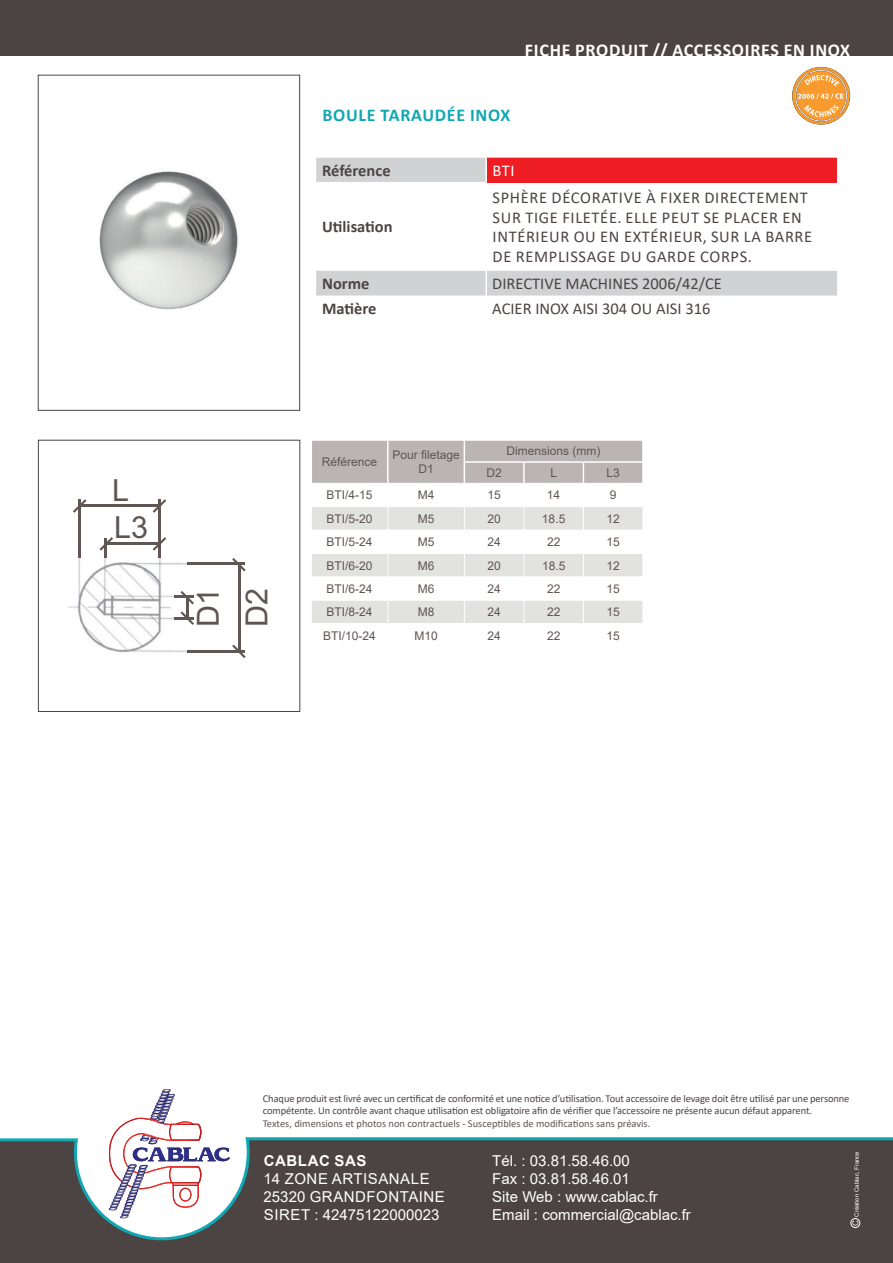
<style>
.page{position:relative;width:893px;height:1263px;background:#fff}
.page>*{position:absolute;margin:0;border:0;box-sizing:border-box;transform-origin:0 0}
.t1{font:30.45px "Arial";color:#5e5553}
.t2{font:700 18px "Calibri";letter-spacing:.04em;color:#fff}
.t3{font:700 18px "Calibri";letter-spacing:.04em;color:#11a8b4}
.t4{font:16.5px/19.8px "Calibri";letter-spacing:.04em;color:#4c4442}
.t5{font:16.5px "Calibri";color:#4c4442}
.t6{font:700 16.5px "Calibri";color:#4c4442}
.t7{font:16.5px "Calibri";color:#fff}
.t8{font:15px/18px "Arial";color:#fff}
.t9{font:15px/18px "Arial";letter-spacing:.035em;color:#fff}
.t10{font:700 15px "Arial";letter-spacing:.035em;color:#fff}
.t11{font:12px/14.4px "Arial";color:#5e5553;text-align:center}
.t12{font:10.5px/12.6px "Calibri";letter-spacing:-.01em;color:#4c4442}
.t13{font:10.5px "Calibri";color:#5e5553}
.t14{font:6px "Arial";color:#fff}
</style>
<div class="page">
<div style="left:0;top:1138px;width:893px;height:125px;background:#4c4442"></div>
<svg style="left:112px;top:1105px;width:90px;height:31px"></svg>
<img style="left:156px;top:1089px;width:19px;height:35px">
<img style="left:140px;top:1116px;width:17px;height:20px">
<div style="left:0;top:0;width:893px;height:55px;background:#4c4442"></div>
<svg style="left:0;top:1136px;width:893px;height:105px"></svg>
<div style="left:850px;top:1218px;width:10px;height:10px;border:1px solid #fff;border-radius:50%"></div>
<svg style="left:852px;top:1220px;width:6px;height:5px"></svg>
<div style="left:38px;top:440px;width:262px;height:272px;border:1px solid #4c4442"></div>
<div style="left:38px;top:75px;width:262px;height:336px;border:1px solid #4c4442"></div>
<svg style="left:316px;top:158px;width:521px;height:138px"></svg>
<div style="left:486px;top:157px;width:351px;height:25px;background:#ee1d23"></div>
<hr style="left:316px;top:269px;width:170px;height:2px;background:#fff">
<hr style="left:486px;top:269px;width:351px;height:2px;background:#fff">
<hr style="left:316px;top:182px;width:169px;height:1px;background:#fff">
<hr style="left:487px;top:182px;width:350px;height:1px;background:#ee1d23">
<hr style="left:485px;top:158px;width:2px;height:24px;background:#fff">
<hr style="left:485px;top:182px;width:2px;height:87px;background:#fff">
<hr style="left:485px;top:271px;width:2px;height:25px;background:#fff">
<hr style="left:486px;top:156px;width:351px;height:2px;background:#fff">
<img style="left:99px;top:171px;width:139px;height:139px">
<svg style="left:792px;top:66px;width:59px;height:59px"></svg>
<img style="left:68px;top:500px;width:177px;height:153px">
<svg style="left:180px;top:611px;width:14px;height:14px"></svg>
<svg style="left:174px;top:591px;width:20px;height:13px"></svg>
<hr style="left:174px;top:617px;width:19px;height:3px;background:#605755">
<hr style="left:186px;top:596px;width:2px;height:23px;background:#605755">
<svg style="left:153px;top:537px;width:13px;height:14px"></svg>
<svg style="left:100px;top:537px;width:13px;height:20px"></svg>
<hr style="left:159px;top:499px;width:2px;height:58px;background:#605755">
<hr style="left:79px;top:499px;width:2px;height:58px;background:#605755">
<hr style="left:105px;top:543px;width:55px;height:2px;background:#605755">
<svg style="left:73px;top:499px;width:13px;height:14px"></svg>
<svg style="left:153px;top:499px;width:13px;height:14px"></svg>
<hr style="left:78px;top:505px;width:82px;height:2px;background:#605755">
<svg style="left:232px;top:558px;width:14px;height:13px"></svg>
<svg style="left:232px;top:645px;width:14px;height:13px"></svg>
<hr style="left:187px;top:563px;width:58px;height:2px;background:#605755">
<hr style="left:187px;top:651px;width:58px;height:2px;background:#605755">
<hr style="left:238px;top:563px;width:2px;height:89px;background:#605755">
<svg style="left:312px;top:441px;width:331px;height:182px"></svg>
<hr style="left:642px;top:441px;width:2px;height:20px;background:#fff">
<hr style="left:464px;top:461px;width:60px;height:2px;background:#fff">
<hr style="left:524px;top:461px;width:59px;height:2px;background:#fff">
<hr style="left:583px;top:461px;width:61px;height:2px;background:#fff">
<h1 class="t1" style="left:112px;top:470px;width:18px">L</h1>
<h1 class="t1" style="left:114px;top:507px;width:35px">L3</h1>
<h1 class="t1" style="left:187px;top:626px;width:40px;rotate:-90deg">D1</h1>
<h1 class="t1" style="left:236px;top:627px;width:40px;rotate:-90deg">D2</h1>
<h2 class="t2" style="left:525px;top:37px;width:327px">FICHE PRODUIT // ACCESSOIRES EN INOX</h2>
<h2 class="t3" style="left:322px;top:102px;width:189px">BOULE TARAUDÉE INOX</h2>
<h3 class="t6" style="left:322px;top:159px;width:70px">Référence</h3>
<h3 class="t7" style="left:493px;top:159px;width:24px">BTI</h3>
<h3 class="t6" style="left:322px;top:215px;width:72px">Utilisation</h3>
<h3 class="t4" style="left:493px;top:187px;width:321px">SPHÈRE DÉCORATIVE À FIXER DIRECTEMENT SUR TIGE FILETÉE. ELLE PEUT SE PLACER EN INTÉRIEUR OU EN EXTÉRIEUR, SUR LA BARRE DE REMPLISSAGE DU GARDE CORPS.</h3>
<h3 class="t6" style="left:322px;top:272px;width:49px">Norme</h3>
<h3 class="t5" style="left:492px;top:272px;width:231px">DIRECTIVE MACHINES 2006/42/CE</h3>
<h3 class="t6" style="left:322px;top:297px;width:56px">Matière</h3>
<h3 class="t5" style="left:492px;top:298px;width:220px">ACIER INOX AISI 304 OU AISI 316</h3>
<p class="t11" style="left:322px;top:455px;width:57px">Référence</p>
<p class="t11" style="left:392px;top:447px;width:69px">Pour filetage<br>D1</p>
<p class="t11" style="left:507px;top:444px;width:95px">Dimensions (mm)</p>
<p class="t11" style="left:486px;top:466px;width:17px">D2</p>
<p class="t11" style="left:550px;top:466px;width:8px">L</p>
<p class="t11" style="left:606px;top:466px;width:15px">L3</p>
<p class="t11" style="left:326px;top:488px;width:48px">BTI/4-15</p>
<p class="t11" style="left:418px;top:488px;width:18px">M4</p>
<p class="t11" style="left:487px;top:488px;width:15px">15</p>
<p class="t11" style="left:547px;top:488px;width:15px">14</p>
<p class="t11" style="left:610px;top:488px;width:8px">9</p>
<p class="t11" style="left:327px;top:511px;width:48px">BTI/5-20</p>
<p class="t11" style="left:418px;top:511px;width:18px">M5</p>
<p class="t11" style="left:487px;top:511px;width:15px">20</p>
<p class="t11" style="left:542px;top:511px;width:25px">18.5</p>
<p class="t11" style="left:606px;top:511px;width:15px">12</p>
<p class="t11" style="left:327px;top:535px;width:48px">BTI/5-24</p>
<p class="t11" style="left:418px;top:535px;width:18px">M5</p>
<p class="t11" style="left:487px;top:535px;width:15px">24</p>
<p class="t11" style="left:547px;top:535px;width:15px">22</p>
<p class="t11" style="left:606px;top:535px;width:15px">15</p>
<p class="t11" style="left:327px;top:558px;width:48px">BTI/6-20</p>
<p class="t11" style="left:418px;top:558px;width:18px">M6</p>
<p class="t11" style="left:487px;top:558px;width:15px">20</p>
<p class="t11" style="left:542px;top:558px;width:25px">18.5</p>
<p class="t11" style="left:606px;top:558px;width:15px">12</p>
<p class="t11" style="left:327px;top:581px;width:48px">BTI/6-24</p>
<p class="t11" style="left:418px;top:581px;width:18px">M6</p>
<p class="t11" style="left:487px;top:581px;width:15px">24</p>
<p class="t11" style="left:547px;top:581px;width:15px">22</p>
<p class="t11" style="left:607px;top:581px;width:15px">15</p>
<p class="t11" style="left:327px;top:605px;width:48px">BTI/8-24</p>
<p class="t11" style="left:418px;top:605px;width:18px">M8</p>
<p class="t11" style="left:487px;top:605px;width:15px">24</p>
<p class="t11" style="left:547px;top:605px;width:15px">22</p>
<p class="t11" style="left:607px;top:605px;width:15px">15</p>
<p class="t11" style="left:323px;top:628px;width:54px">BTI/10-24</p>
<p class="t11" style="left:414px;top:628px;width:25px">M10</p>
<p class="t11" style="left:487px;top:628px;width:15px">24</p>
<p class="t11" style="left:547px;top:628px;width:15px">22</p>
<p class="t11" style="left:607px;top:628px;width:15px">15</p>
<p class="t12" style="left:263px;top:1091px;width:588px">Chaque produit est livré avec un certificat de conformité et une notice d’utilisation. Tout accessoire de levage doit être utilisé par une personne compétente. Un contrôle avant chaque utilisation est obligatoire afin de vérifier que l’accessoire ne présente aucun défaut apparent.</p>
<p class="t13" style="left:263px;top:1116px;width:389px">Textes, dimensions et photos non contractuels - Susceptibles de modifications sans préavis.</p>
<h3 class="t10" style="left:264px;top:1150px;width:104px">CABLAC SAS</h3>
<h3 class="t9" style="left:264px;top:1169px;width:183px">14 ZONE ARTISANALE<br>25320 GRANDFONTAINE<br>SIRET : 42475122000023</h3>
<h3 class="t8" style="left:492px;top:1151px;width:200px">Tél. : 03.81.58.46.00<br>Fax : 03.81.58.46.01<br>Site Web : www.cablac.fr<br>Email : commercial@cablac.fr</h3>
<p class="t14" style="left:853px;top:1216px;width:67px;rotate:-90deg">Création Cablac, France</p>
</div>
